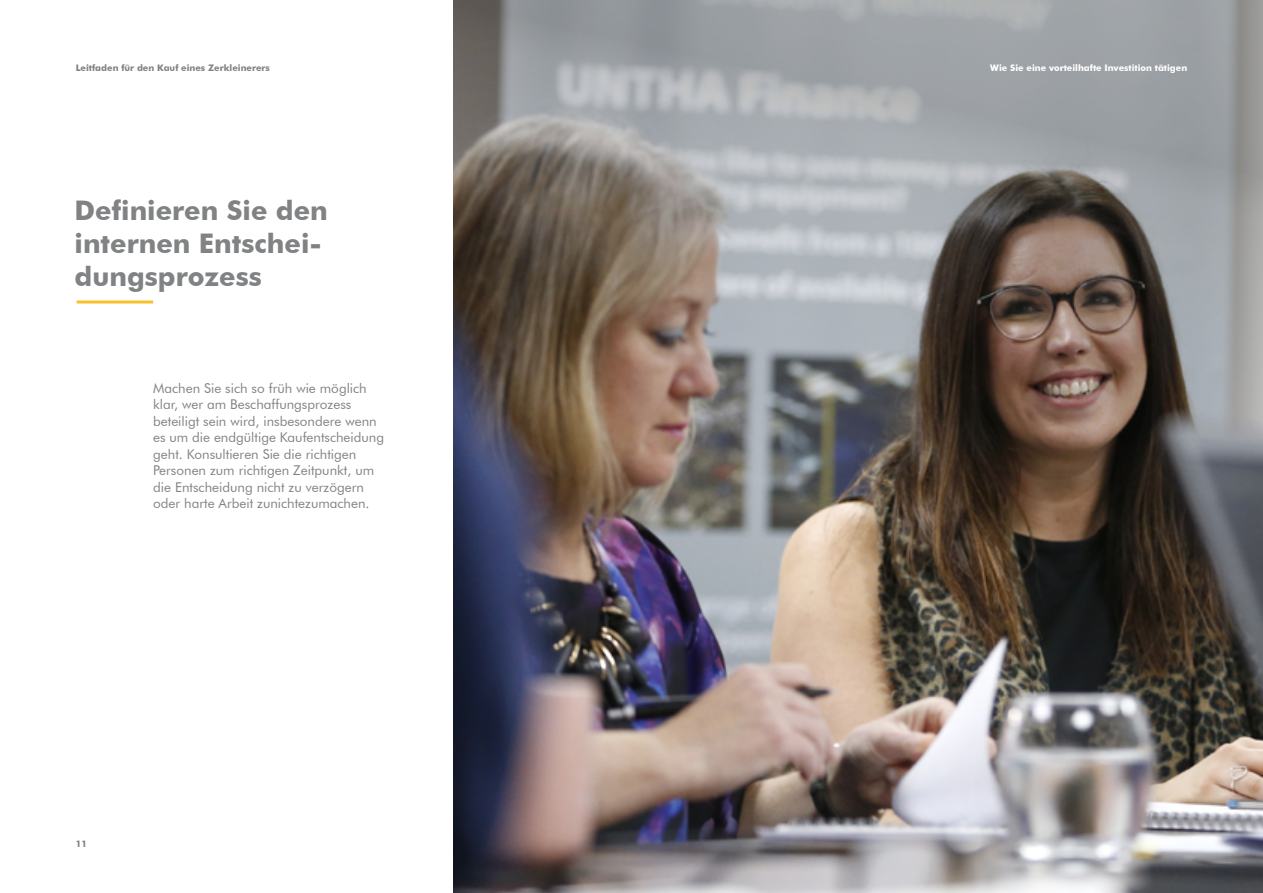
<style>
.page{position:relative;width:1263px;height:893px;background:#fff}
.page>*{position:absolute;margin:0;border:0;box-sizing:border-box;transform-origin:0 0}
.t1{font:700 27px/33px "Futura BT";color:#808284}
.t2{font:13.5px/16.5px "Futura BT";color:#808284}
.t3{font:700 9px "Futura BT";color:#fff}
.t4{font:700 9px "Futura BT";color:#808284}
</style>
<div class="page">
<img style="left:454px;top:0;width:809px;height:893px">
<hr style="left:77px;top:300px;width:76px;height:3px;background:#f8c02b">
<p class="t4" style="left:76px;top:62px;width:196px">Leitfaden für den Kauf eines Zerkleinerers</p>
<h1 class="t1" style="left:75px;top:193px;width:255px">Definieren Sie den internen Entschei&shy;dungsprozess</h1>
<p class="t2" style="left:153px;top:380px;width:232px">Machen Sie sich so früh wie möglich klar, wer am Beschaffungsprozess beteiligt sein wird, insbesondere wenn es um die endgültige Kaufentscheidung geht. Konsultieren Sie die richtigen Personen zum richtigen Zeitpunkt, um die Entscheidung nicht zu verzögern oder harte Arbeit zunichtezumachen.</p>
<p class="t4" style="left:76px;top:838px;width:13px">11</p>
<p class="t3" style="left:990px;top:62px;width:199px">Wie Sie eine vorteilhafte Investition tätigen</p>
</div>
